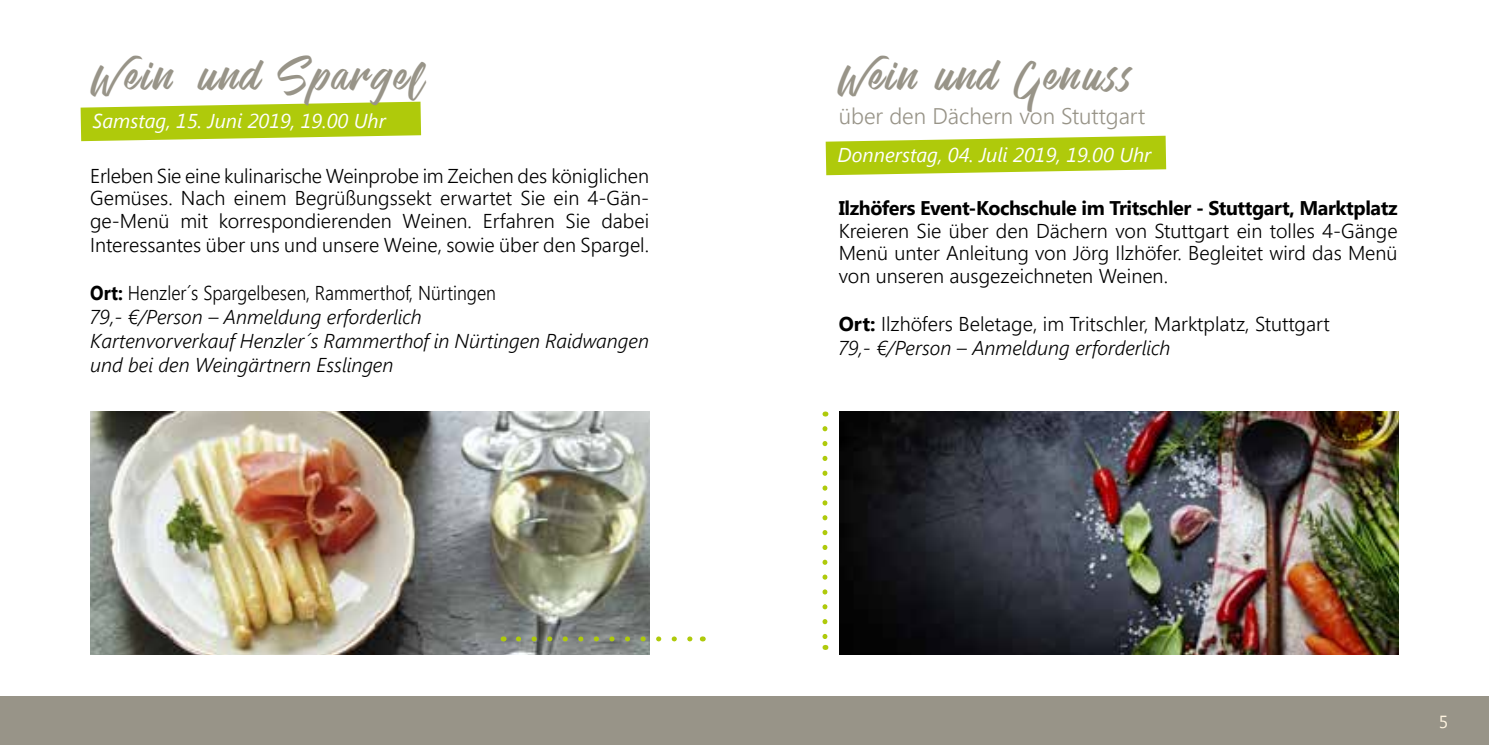
<style>
.page{position:relative;width:1489px;height:745px;background:#fff}
.page>*{position:absolute;margin:0;border:0;box-sizing:border-box;transform-origin:0 0}
.t1{font:45px "Venetian";letter-spacing:.06em;color:#989488}
.t2{font:300 22.5px "Segoe UI";color:#989488}
.t3{font:300 20px/23px "Segoe UI";color:#000;text-align:justify}
.t4{font:italic 300 20px/24px "Segoe UI";color:#000}
.t5{font:italic 20px "Segoe UI";color:#fff}
.t6{font:700 19.75px "Segoe UI";letter-spacing:-.02em;color:#000}
.t7{font:17.5px "Segoe UI";color:#fff4e0}
.s1{font-weight:700;font-style:normal}
.s2{font-style:normal}
.s3{font-weight:700}
.s4{font-style:italic}
</style>
<div class="page">
<img style="left:839px;top:411px;width:559px;height:243px">
<img style="left:90px;top:411px;width:559px;height:243px">
<div style="left:0;top:696px;width:1488px;height:48px;background:#989488"></div>
<svg style="left:81px;top:102px;width:340px;height:39px;background:#bad12d"></svg>
<svg style="left:822px;top:428px;width:5px;height:221px"></svg>
<svg style="left:518px;top:636px;width:175px;height:5px"></svg>
<svg style="left:825px;top:136px;width:341px;height:39px;background:#bad12d"></svg>
<h1 class="t1" style="left:92px;top:47px;width:335px">Wein und Spargel</h1>
<p class="t5" style="left:92px;top:107px;width:295px">Samstag, 15. Juni 2019, 19.00 Uhr</p>
<p class="t3" style="left:90px;top:162px;width:560px">Erleben Sie eine kulinarische Weinprobe im Zeichen des königlichen Gemüses. Nach einem Begrüßungssekt erwartet Sie ein 4-Gän&shy;ge-Menü mit korrespondierenden Weinen. Erfahren Sie dabei Interessantes über uns und unsere Weine, sowie über den Spargel.</p>
<p class="t4" style="left:90px;top:279px;width:560px"><span class="s1">Ort:</span> <span class="s2">Henzler´s Spargelbesen, Rammerthof, Nürtingen<br></span>79,- €/Person – Anmeldung erforderlich<br>Kartenvorverkauf Henzler´s Rammerthof in Nürtingen Raidwangen und bei den Weingärtnern Esslingen</p>
<h1 class="t1" style="left:838px;top:47px;width:293px">Wein und Genuss</h1>
<p class="t2" style="left:838px;top:95px;width:308px">über den Dächern von Stuttgart</p>
<p class="t5" style="left:837px;top:141px;width:315px">Donnerstag, 04. Juli 2019, 19.00 Uhr</p>
<p class="t6" style="left:838px;top:194px;width:560px">Ilzhöfers Event-Kochschule im Tritschler - Stuttgart, Marktplatz</p>
<p class="t3" style="left:838px;top:217px;width:560px">Kreieren Sie über den Dächern von Stuttgart ein tolles 4-Gänge Menü unter Anleitung von Jörg Ilzhöfer. Begleitet wird das Menü von unseren ausgezeichneten Weinen.</p>
<p class="t3" style="left:838px;top:309px;width:492px;line-height:24px"><span class="s3">Ort:</span> Ilzhöfers Beletage, im Tritschler, Marktplatz, Stuttgart<br><span class="s4">79,- €/Person – Anmeldung erforderlich</span></p>
<p class="t7" style="left:1438px;top:709px;width:11px">5</p>
</div>
